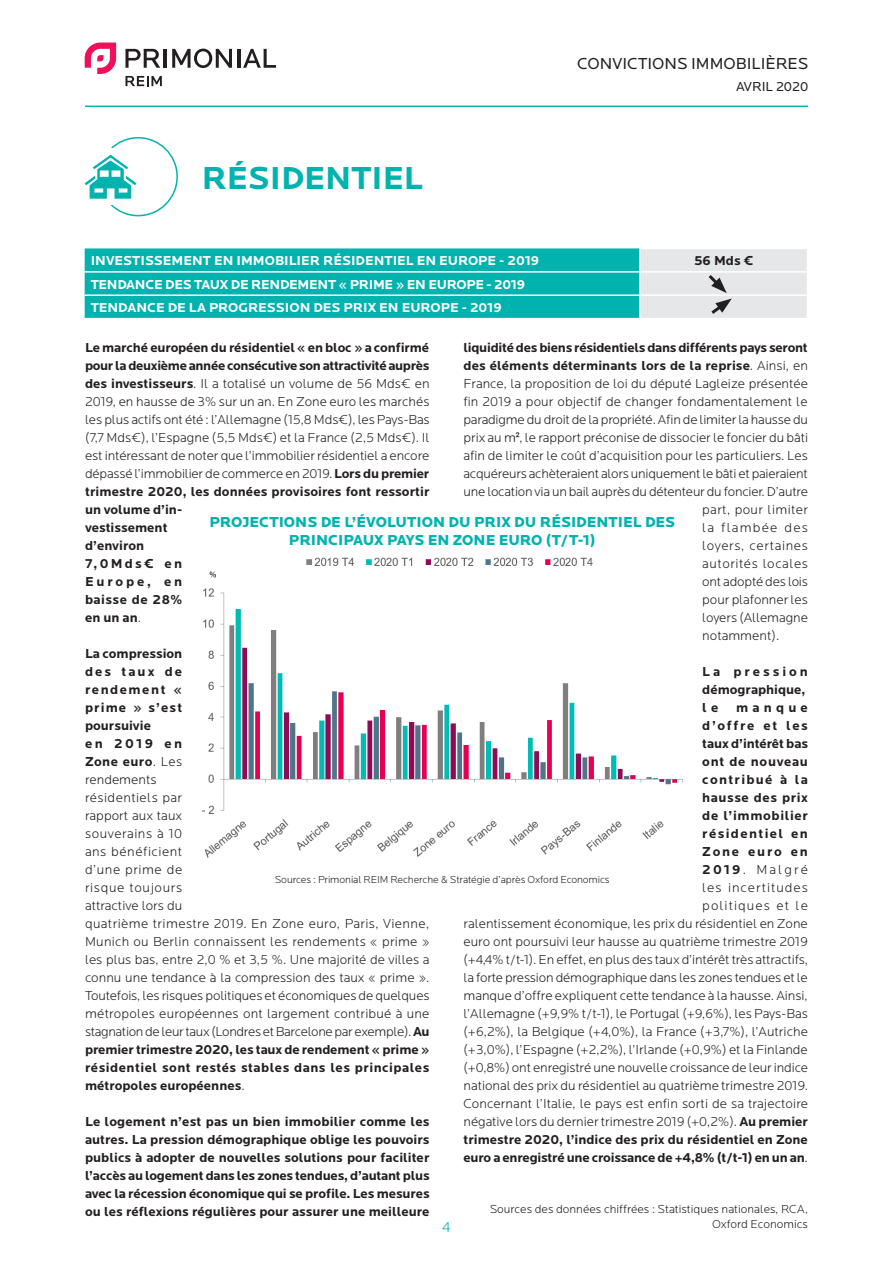
<style>
.page{position:relative;width:893px;height:1263px;background:#fff}
.page>*{position:absolute;margin:0;border:0;box-sizing:border-box;transform-origin:0 0}
.t1{font:700 33px "Locator";color:#00b3ae}
.t2{font:16.5px "Locator";color:#231f20}
.t3{font:900 15px/18px "Locator";color:#00b3ae;text-align:center}
.t4{font:300 15px "Locator";color:#00b3ae}
.Text{font:300 13.5px/18px "Locator";color:#231f20}
.Text-2{font:700 13.5px/18px "Locator";color:#231f20;text-align:justify}
.t5{font:700 13.5px "Locator";color:#fff}
.Text-3{font:700 13.5px "Locator";letter-spacing:-.02em;color:#231f20}
.t6{font:700 13.5px "Locator";letter-spacing:-.02em;color:#fff}
.Text-4{font:300 13.5px "Locator";letter-spacing:.025em;color:#231f20}
.Text-5{font:300 13.5px "Locator";letter-spacing:.045em;color:#231f20}
.Text-6{font:300 13.5px "Locator";letter-spacing:.04em;color:#231f20}
.Text-7{font:300 13.5px "Locator";letter-spacing:.085em;color:#231f20}
.t7{font:13.5px "Locator";color:#231f20}
.Text-8{font:300 12px/15px "Locator";color:#231f20;text-align:right}
.t8{font:300 10.5px "Locator";letter-spacing:-.01em;color:#231f20}
.s1{font-weight:700}
.s2{font-weight:300}
.s3{font-family:"Arial Narrow";font-weight:400}
</style>
<div class="page">
<hr style="left:85px;top:106px;width:723px;height:1px;background:#00b3ae">
<svg style="left:125px;top:49px;width:35px;height:19px"></svg>
<hr style="left:164px;top:49px;width:3px;height:19px;background:#231f20">
<svg style="left:172px;top:49px;width:60px;height:19px"></svg>
<hr style="left:237px;top:49px;width:3px;height:19px;background:#231f20">
<svg style="left:243px;top:49px;width:33px;height:19px"></svg>
<svg style="left:85px;top:43px;width:31px;height:31px"></svg>
<svg style="left:126px;top:76px;width:36px;height:10px"></svg>
<div style="left:99px;top:137px;width:79px;height:79px;border:2px solid #00b3ae;border-radius:50%"></div>
<div style="left:97px;top:148px;width:29px;height:57px;background:#fff"></div>
<svg style="left:85px;top:155px;width:51px;height:44px"></svg>
<img style="left:202px;top:557px;width:481px;height:301px">
<svg style="left:85px;top:248px;width:722px;height:70px;background:#3ec1be"></svg>
<p class="t1" style="left:202px;top:159px;width:223px">RÉSIDENTIEL</p>
<p class="t2" style="left:577px;top:54px;width:232px">CONVICTIONS IMMOBILIÈRES</p>
<p class="t7" style="left:736px;top:79px;width:74px">AVRIL 2020</p>
<p class="t5" style="left:91px;top:253px;width:450px">INVESTISSEMENT EN IMMOBILIER RÉSIDENTIEL EN EUROPE - 2019</p>
<p class="Text-2" style="left:694px;top:252px;width:61px">56 Mds €</p>
<p class="t6" style="left:91px;top:276px;width:436px">TENDANCE DES TAUX DE RENDEMENT « PRIME » EN EUROPE - 2019</p>
<p class="t5" style="left:91px;top:300px;width:413px">TENDANCE DE LA PROGRESSION DES PRIX EN EUROPE - 2019</p>
<p class="Text" style="left:85px;top:338px;width:346px"><span class="s1">Le marché européen du résidentiel « en bloc » a confirmé pour la deuxième année consécutive son attractivité auprès des investisseurs</span>. Il a totalisé un volume de 56 Mds€ en 2019, en hausse de 3% sur un an. En Zone euro les marchés les plus actifs ont été : l’Allemagne (15,8 Mds€), les Pays-Bas (7,7 Mds€), l’Espagne (5,5 Mds€) et la France (2,5 Mds€). Il est intéressant de noter que l’immobilier résidentiel a encore dépassé l’immobilier de commerce en 2019. <span class="s1">Lors du premier trimestre 2020, les données provisoires font ressortir un volume d’in-<br>vestissement<br>d’environ<br>7,0Mds€ en<br>Europe, en<br>baisse de 28%<br>en un an</span>.</p>
<p class="Text" style="left:85px;top:644px;width:346px"><span class="s1">La compression<br>des taux de<br>rendement «<br>prime » s’est<br>poursuivie<br>en 2019 en<br>Zone euro</span>. Les<br>rendements<br>résidentiels par<br>rapport aux taux<br>souverains à 10<br>ans bénéficient<br>d’une prime de<br>risque toujours<br>attractive lors du<br>quatrième trimestre 2019. En Zone euro, Paris, Vienne,<br>Munich ou Berlin connaissent les rendements « prime » les plus bas, entre 2,0 % et 3,5 %. Une majorité de villes a connu une tendance à la compression des taux « prime ».<br>Toutefois, les risques politiques et économiques de quelques métropoles européennes ont largement contribué à une stagnation de leur taux (Londres et Barcelone par exemple). <span class="s1">Au premier trimestre 2020, les taux de rendement « prime » résidentiel sont restés stables dans les principales métropoles européennes</span>.</p>
<p class="Text-2" style="left:85px;top:1113px;width:346px">Le logement n’est pas un bien immobilier comme les autres. La pression démographique oblige les pouvoirs publics à adopter de nouvelles solutions pour faciliter l’accès au logement dans les zones tendues, d’autant plus avec la récession économique qui se profile. Les mesures ou les réflexions régulières pour assurer une meilleure</p>
<p class="Text-3" style="left:463px;top:339px;width:346px">liquidité des biens résidentiels dans différents pays seront</p>
<p class="Text-2" style="left:463px;top:357px;width:346px">des éléments déterminants lors de la reprise<span class="s2">. Ainsi, en</span></p>
<p class="Text" style="left:463px;top:374px;width:346px">France, la proposition de loi du député Lagleize présentée</p>
<p class="Text" style="left:463px;top:392px;width:346px">fin 2019 a pour objectif de changer fondamentalement le</p>
<p class="Text" style="left:463px;top:410px;width:346px">paradigme du droit de la propriété. Afin de limiter la hausse du</p>
<p class="Text" style="left:463px;top:428px;width:346px">prix au m<span class="s3">²</span>, le rapport préconise de dissocier le foncier du bâti</p>
<p class="Text" style="left:463px;top:446px;width:346px">afin de limiter le coût d’acquisition pour les particuliers. Les</p>
<p class="Text" style="left:463px;top:464px;width:346px">acquéreurs achèteraient alors uniquement le bâti et paieraient</p>
<p class="Text" style="left:463px;top:482px;width:346px">une location via un bail auprès du détenteur du foncier. D’autre</p>
<p class="Text-4" style="left:702px;top:502px;width:107px">part, pour limiter</p>
<p class="Text-7" style="left:702px;top:520px;width:107px">la flambée des</p>
<p class="Text-5" style="left:702px;top:538px;width:107px">loyers, certaines</p>
<p class="Text-6" style="left:702px;top:556px;width:107px">autorités locales</p>
<p class="Text" style="left:702px;top:572px;width:107px">ont adopté des lois</p>
<p class="Text" style="left:702px;top:590px;width:107px">pour plafonner les</p>
<p class="Text" style="left:702px;top:608px;width:107px">loyers (Allemagne</p>
<p class="Text" style="left:702px;top:626px;width:79px">notamment).</p>
<p class="Text-2" style="left:702px;top:663px;width:107px;text-align:left">La pression démographique, l e</p>
<p class="t3" style="left:209px;top:513px;width:467px">PROJECTIONS DE L’ÉVOLUTION DU PRIX DU RÉSIDENTIEL DES<br>PRINCIPAUX PAYS EN ZONE EURO (T/T-1)</p>
<p class="Text" style="left:463px;top:698px;width:346px;text-align:right"><span class="s1">manque<br>d’offre et les<br>taux d’intérêt bas<br>ont de nouveau<br>contribué à la<br>hausse des prix<br>de l’immobilier<br>résidentiel en<br>Zone euro en<br>2019</span>. Malgré<br>les incertitudes<br>politiques et le<br>ralentissement économique, les prix du résidentiel en Zone euro ont poursuivi leur hausse au quatrième trimestre 2019 (+4,4% t/t-1). En effet, en plus des taux d’intérêt très attractifs, la forte pression démographique dans les zones tendues et le manque d’offre expliquent cette tendance à la hausse. Ainsi, l’Allemagne (+9,9% t/t-1), le Portugal (+9,6%), les Pays-Bas (+6,2%), la Belgique (+4,0%), la France (+3,7%), l’Autriche (+3,0%), l’Espagne (+2,2%), l’Irlande (+0,9%) et la Finlande (+0,8%) ont enregistré une nouvelle croissance de leur indice national des prix du résidentiel au quatrième trimestre 2019.<br>Concernant l’Italie, le pays est enfin sorti de sa trajectoire négative lors du dernier trimestre 2019 (+0,2%). <span class="s1">Au premier trimestre 2020, l’indice des prix du résidentiel en Zone euro a enregistré une croissance de +4,8% (t/t-1) en un an</span>.</p>
<p class="t8" style="left:275px;top:873px;width:336px">Sources : Primonial REIM Recherche &amp; Stratégie d’après Oxford Economics</p>
<p class="Text-8" style="left:490px;top:1201px;width:320px">Sources des données chiffrées : Statistiques nationales, RCA,<br>Oxford Economics</p>
<p class="t4" style="left:442px;top:1218px;width:10px">4</p>
</div>
